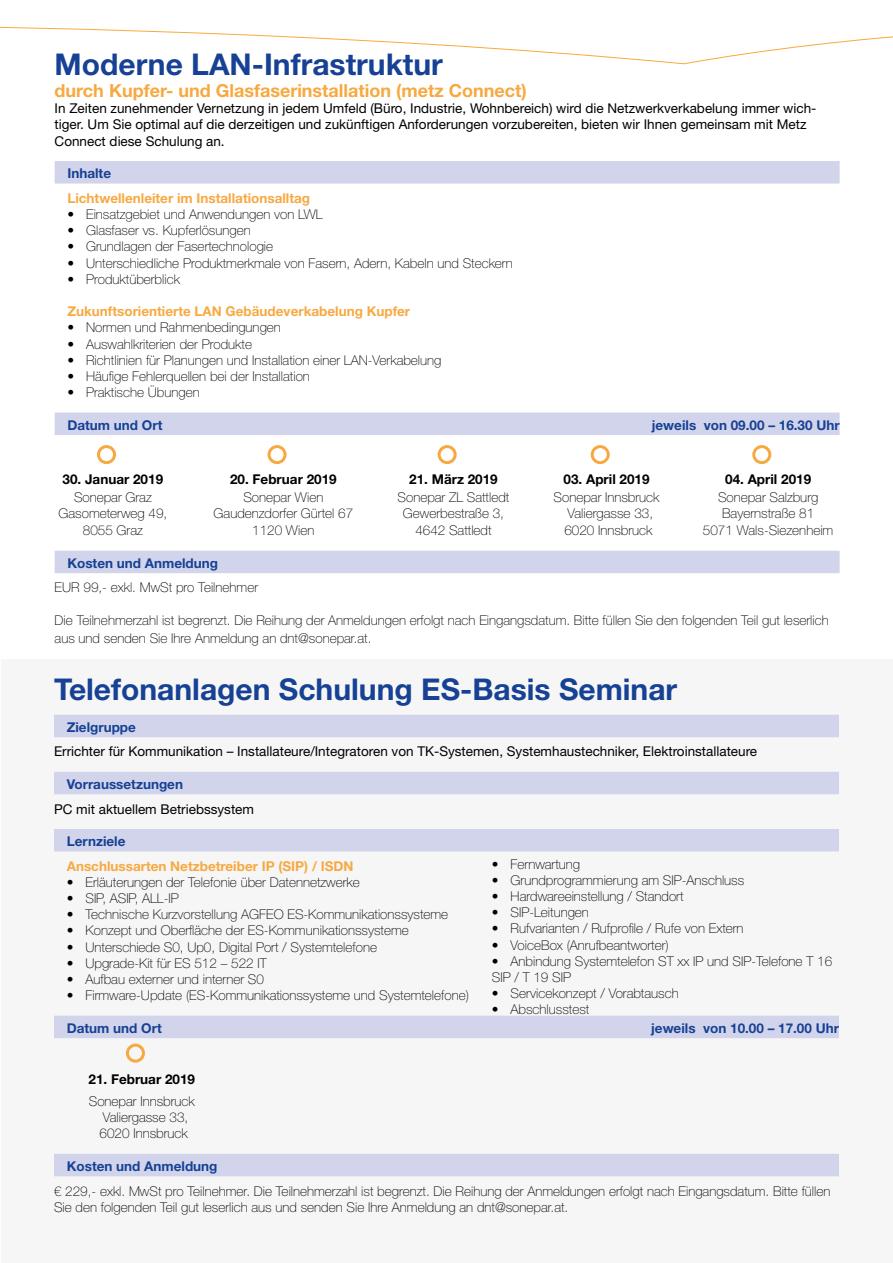
<style>
.page{position:relative;width:893px;height:1263px;background:#fff}
.page>*{position:absolute;margin:0;border:0;box-sizing:border-box;transform-origin:0 0}
.t1{font:700 30px "Helvetica Neue LT Std";color:#164194}
.t2{font:700 18px "Helvetica Neue LT Std";color:#f7a941}
.t3{font:100 13.5px/16.2px "Helvetica Neue LT Std";color:#000;text-align:center}
.t4{font:13.5px/16.2px "Helvetica Neue LT Std";color:#000}
.t5{font:700 13.5px "Helvetica Neue LT Std";color:#164194}
.t6{font:700 13.5px "Helvetica Neue LT Std";color:#f7a941}
.t7{font:700 13.5px "Helvetica Neue LT Std";color:#000}
</style>
<div class="page">
<div style="left:1px;top:659px;width:892px;height:604px;background:#f6f6f6"></div>
<div style="left:54px;top:715px;width:785px;height:22px;background:#d2d4ec"></div>
<div style="left:54px;top:772px;width:785px;height:22px;background:#d2d4ec"></div>
<div style="left:54px;top:829px;width:785px;height:22px;background:#d2d4ec"></div>
<div style="left:54px;top:1016px;width:785px;height:22px;background:#d2d4ec"></div>
<div style="left:54px;top:1154px;width:785px;height:22px;background:#d2d4ec"></div>
<div style="left:126px;top:1043px;width:19px;height:20px;border:3px solid #f7a941;border-radius:50%"></div>
<div style="left:55px;top:161px;width:785px;height:23px;background:#d2d4ec"></div>
<div style="left:55px;top:413px;width:785px;height:22px;background:#d2d4ec"></div>
<div style="left:55px;top:551px;width:785px;height:22px;background:#d2d4ec"></div>
<div style="left:97px;top:445px;width:19px;height:19px;border:3px solid #f7a941;border-radius:50%"></div>
<div style="left:267px;top:445px;width:20px;height:19px;border:3px solid #f7a941;border-radius:50%"></div>
<div style="left:438px;top:445px;width:19px;height:19px;border:3px solid #f7a941;border-radius:50%"></div>
<div style="left:591px;top:445px;width:19px;height:19px;border:3px solid #f7a941;border-radius:50%"></div>
<div style="left:752px;top:445px;width:19px;height:19px;border:3px solid #f7a941;border-radius:50%"></div>
<svg style="left:0;top:26px;width:893px;height:39px"></svg>
<h1 class="t1" style="left:55px;top:46px;width:390px">Moderne LAN-Infrastruktur</h1>
<h2 class="t2" style="left:55px;top:79px;width:474px">durch Kupfer- und Glasfaserinstallation (metz Connect)</h2>
<p class="t4" style="left:55px;top:100px;width:763px">In Zeiten zunehmender Vernetzung in jedem Umfeld (Büro, Industrie, Wohnbereich) wird die Netzwerkverkabelung immer wich&shy;tiger. Um Sie optimal auf die derzeitigen und zukünftigen Anforderungen vorzubereiten, bieten wir Ihnen gemeinsam mit Metz<br>Connect diese Schulung an.</p>
<p class="t5" style="left:67px;top:165px;width:45px">Inhalte</p>
<p class="t6" style="left:67px;top:190px;width:244px">Lichtwellenleiter im Installationsalltag</p>
<p class="t3" style="left:67px;top:206px;width:257px">• Einsatzgebiet und Anwendungen von LWL</p>
<p class="t3" style="left:67px;top:222px;width:185px">• Glasfaser vs. Kupferlösungen</p>
<p class="t3" style="left:67px;top:238px;width:207px">• Grundlagen der Fasertechnologie</p>
<p class="t3" style="left:67px;top:255px;width:447px">• Unterschiedliche Produktmerkmale von Fasern, Adern, Kabeln und Steckern</p>
<p class="t3" style="left:67px;top:271px;width:114px">• Produktüberblick</p>
<p class="t6" style="left:67px;top:303px;width:344px">Zukunftsorientierte LAN Gebäudeverkabelung Kupfer</p>
<p class="t3" style="left:67px;top:319px;width:215px">• Normen und Rahmenbedingungen</p>
<p class="t3" style="left:67px;top:336px;width:186px">• Auswahlkriterien der Produkte</p>
<p class="t3" style="left:67px;top:352px;width:376px">• Richtlinien für Planungen und Installation einer LAN-Verkabelung</p>
<p class="t3" style="left:67px;top:368px;width:244px">• Häufige Fehlerquellen bei der Installation</p>
<p class="t3" style="left:67px;top:384px;width:134px">• Praktische Übungen</p>
<p class="t5" style="left:67px;top:416px;width:97px">Datum und Ort</p>
<p class="t5" style="left:652px;top:416px;width:189px">jeweils von 09.00 – 16.30 Uhr</p>
<p class="t7" style="left:63px;top:471px;width:102px">30. Januar 2019</p>
<p class="t7" style="left:230px;top:471px;width:108px">20. Februar 2019</p>
<p class="t7" style="left:409px;top:471px;width:90px">21. März 2019</p>
<p class="t7" style="left:564px;top:471px;width:88px">03. April 2019</p>
<p class="t7" style="left:725px;top:471px;width:88px">04. April 2019</p>
<p class="t3" style="left:59px;top:489px;width:110px">Sonepar Graz<br>Gasometerweg 49,<br>8055 Graz</p>
<p class="t3" style="left:214px;top:489px;width:141px">Sonepar Wien<br>Gaudenzdorfer Gürtel 67<br>1120 Wien</p>
<p class="t3" style="left:398px;top:489px;width:113px">Sonepar ZL Sattledt<br>Gewerbestraße 3,<br>4642 Sattledt</p>
<p class="t3" style="left:554px;top:489px;width:107px">Sonepar Innsbruck<br>Valiergasse 33,<br>6020 Innsbruck</p>
<p class="t3" style="left:703px;top:489px;width:132px">Sonepar Salzburg<br>Bayernstraße 81<br>5071 Wals-Siezenheim</p>
<p class="t5" style="left:67px;top:554px;width:152px">Kosten und Anmeldung</p>
<p class="t3" style="left:55px;top:579px;width:205px">EUR 99,- exkl. MwSt pro Teilnehmer</p>
<p class="t3" style="left:55px;top:611px;width:776px;line-height:18px;text-align:left">Die Teilnehmerzahl ist begrenzt. Die Reihung der Anmeldungen erfolgt nach Eingangsdatum. Bitte füllen Sie den folgenden Teil gut leserlich aus und senden Sie Ihre Anmeldung an dnt@sonepar.at.</p>
<h1 class="t1" style="left:54px;top:671px;width:625px">Telefonanlagen Schulung ES-Basis Seminar</h1>
<p class="t5" style="left:67px;top:718px;width:71px">Zielgruppe</p>
<p class="t4" style="left:54px;top:743px;width:705px">Errichter für Kommunikation – Installateure/Integratoren von TK-Systemen, Systemhaustechniker, Elektroinstallateure</p>
<p class="t5" style="left:67px;top:776px;width:118px">Vorraussetzungen</p>
<p class="t4" style="left:54px;top:800px;width:202px">PC mit aktuellem Betriebssystem</p>
<p class="t5" style="left:67px;top:833px;width:60px">Lernziele</p>
<p class="t6" style="left:67px;top:857px;width:288px">Anschlussarten Netzbetreiber IP (SIP) / ISDN</p>
<p class="t3" style="left:67px;top:874px;width:295px">• Erläuterungen der Telefonie über Datennetzwerke</p>
<p class="t3" style="left:67px;top:890px;width:113px">• SIP, ASIP, ALL-IP</p>
<p class="t3" style="left:67px;top:906px;width:383px">• Technische Kurzvorstellung AGFEO ES-Kommunikationssysteme</p>
<p class="t3" style="left:67px;top:922px;width:343px">• Konzept und Oberfläche der ES-Kommunikationssysteme</p>
<p class="t3" style="left:67px;top:939px;width:312px">• Unterschiede S0, Up0, Digital Port / Systemtelefone</p>
<p class="t3" style="left:67px;top:955px;width:202px">• Upgrade-Kit für ES 512 – 522 IT</p>
<p class="t3" style="left:67px;top:971px;width:199px">• Aufbau externer und interner S0</p>
<p class="t3" style="left:67px;top:987px;width:404px">• Firmware-Update (ES-Kommunikationssysteme und Systemtelefone)</p>
<p class="t5" style="left:67px;top:1019px;width:97px">Datum und Ort</p>
<p class="t5" style="left:651px;top:1019px;width:189px">jeweils von 10.00 – 17.00 Uhr</p>
<p class="t3" style="left:492px;top:856px;width:90px">• Fernwartung</p>
<p class="t3" style="left:492px;top:872px;width:254px">• Grundprogrammierung am SIP-Anschluss</p>
<p class="t3" style="left:492px;top:888px;width:193px">• Hardwareeinstellung / Standort</p>
<p class="t3" style="left:492px;top:904px;width:99px">• SIP-Leitungen</p>
<p class="t3" style="left:492px;top:920px;width:253px">• Rufvarianten / Rufprofile / Rufe von Extern</p>
<p class="t3" style="left:492px;top:937px;width:178px">• VoiceBox (Anrufbeantworter)</p>
<p class="t3" style="left:492px;top:953px;width:342px;text-align:left">• Anbindung Systemtelefon ST xx IP und SIP-Telefone T 16<br>SIP / T 19 SIP</p>
<p class="t3" style="left:492px;top:985px;width:188px">• Servicekonzept / Vorabtausch</p>
<p class="t3" style="left:492px;top:1001px;width:99px">• Abschlusstest</p>
<p class="t7" style="left:89px;top:1071px;width:108px">21. Februar 2019</p>
<p class="t3" style="left:89px;top:1093px;width:107px">Sonepar Innsbruck<br>Valiergasse 33,<br>6020 Innsbruck</p>
<p class="t5" style="left:67px;top:1158px;width:152px">Kosten und Anmeldung</p>
<p class="t3" style="left:54px;top:1182px;width:778px;text-align:left">€ 229,- exkl. MwSt pro Teilnehmer. Die Teilnehmerzahl ist begrenzt. Die Reihung der Anmeldungen erfolgt nach Eingangsdatum. Bitte füllen<br>Sie den folgenden Teil gut leserlich aus und senden Sie Ihre Anmeldung an dnt@sonepar.at.</p>
</div>
